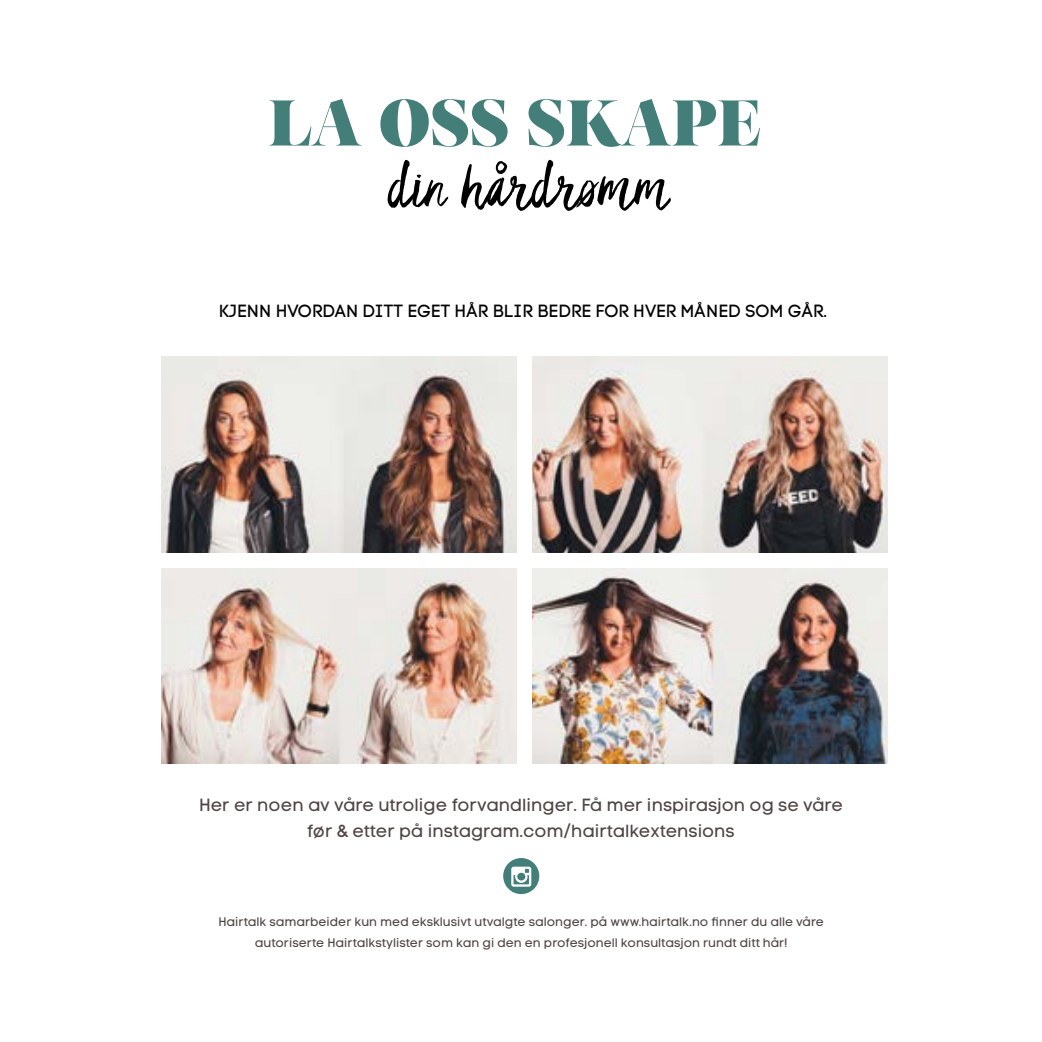
<style>
.page{position:relative;width:1042px;height:1042px;background:#fff}
.page>*{position:absolute;margin:0;border:0;box-sizing:border-box;transform-origin:0 0}
.t1{font:64.75px "Star Dust";color:#000}
.t2{font:64.75px "Salome";color:#437f78}
.t3{font:17.5px/25px "Code Pro LC";color:#4f4543;text-align:center}
.t4{font:17.5px "Code Pro LC";color:#000}
.t5{font:12.25px/20.7px "Code Pro LC";color:#4f4543;text-align:center}
</style>
<div class="page">
<img style="left:533px;top:357px;width:355px;height:195px">
<img style="left:162px;top:357px;width:354px;height:195px">
<img style="left:533px;top:568px;width:355px;height:196px">
<img style="left:162px;top:568px;width:354px;height:196px">
<svg style="left:503px;top:858px;width:36px;height:36px"></svg>
<h1 class="t2" style="left:268px;top:80px;width:494px">LA OSS SKAPE</h1>
<h1 class="t1" style="left:386px;top:141px;width:286px">din hårdrømm</h1>
<h2 class="t4" style="left:219px;top:301px;width:610px">KJENN HVORDAN DITT EGET HÅR BLIR BEDRE FOR HVER MÅNED SOM GÅR.</h2>
<h2 class="t3" style="left:199px;top:793px;width:645px">Her er noen av våre utrolige forvandlinger. Få mer inspirasjon og se våre før &amp; etter på instagram.com/hairtalkextensions</h2>
<p class="t5" style="left:218px;top:911px;width:607px">Hairtalk samarbeider kun med eksklusivt utvalgte salonger. på www.hairtalk.no finner du alle våre autoriserte Hairtalkstylister som kan gi den en profesjonell konsultasjon rundt ditt hår!</p>
</div>
